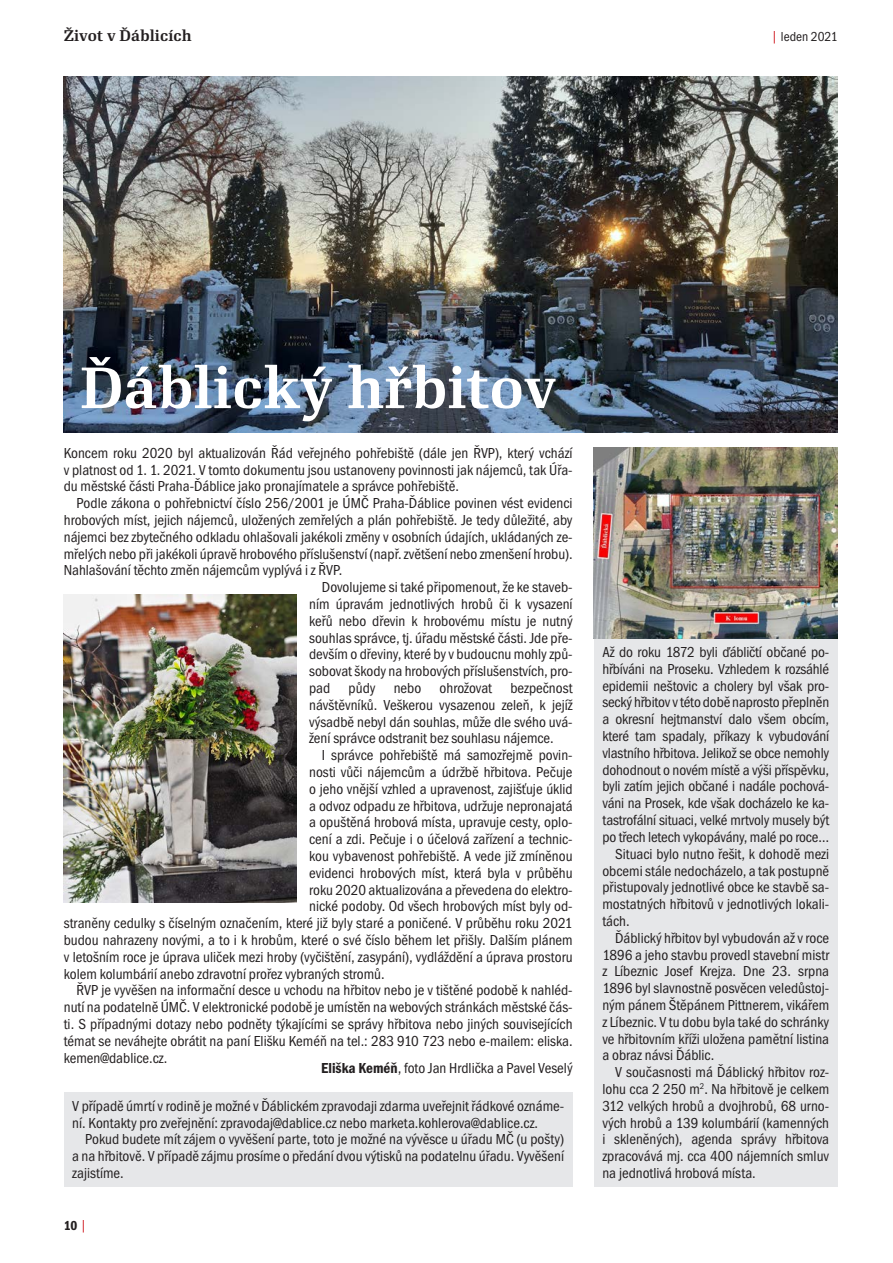
<style>
.page{position:relative;width:893px;height:1263px;background:#fff}
.page>*{position:absolute;margin:0;border:0;box-sizing:border-box;transform-origin:0 0}
.titulek{font:700 56.25px "Re Public Std";color:#fff}
.chleba{font:15px/16.8px "Franklin Got Itc TOT Boo Con";color:#231f20;text-align:justify}
.chleba-2{font:700 15px "Re Public Std";color:#231f20}
.chleba-3{font:13.5px "Franklin Got Itc TOT Boo Con";color:#231f20}
.chleba-4{font:13.5px "Franklin Got Itc TOT Dem Con";color:#231f20}
.s1{font-size:15px;color:#d1232a}
.s2{font-family:"Franklin Got Itc TOT Dem Con"}
.s3{font-family:"Franklin Got Itc TOT Boo Con";font-size:15px;color:#d1232a}
</style>
<div class="page">
<div style="left:594px;top:638px;width:244px;height:548px;background:#e6e7e9"></div>
<div style="left:64px;top:1092px;width:509px;height:94px;background:#e6e7e9"></div>
<img style="left:594px;top:448px;width:244px;height:190px">
<img style="left:64px;top:77px;width:774px;height:355px">
<img style="left:64px;top:594px;width:232px;height:308px">
<p class="chleba-2" style="left:64px;top:26px;width:130px">Život v Ďáblicích</p>
<p class="chleba-3" style="left:771px;top:29px;width:69px"><span class="s1">|</span> leden 2021</p>
<p class="titulek" style="left:80px;top:351px;width:477px">Ďáblický hřbitov</p>
<p class="chleba" style="left:64px;top:444px;width:510px">Koncem roku 2020 byl aktualizován Řád veřejného pohřebiště (dále jen ŘVP), který vchází v platnost od 1. 1. 2021. V tomto dokumentu jsou ustanoveny povinnosti jak nájemců, tak Úřa&shy;du městské části Praha-Ďáblice jako pronajímatele a správce pohřebiště.</p>
<p class="chleba" style="left:64px;top:495px;width:510px;text-indent:13px">Podle zákona o pohřebnictví číslo 256/2001 je ÚMČ Praha-Ďáblice povinen vést evidenci hrobových míst, jejich nájemců, uložených zemřelých a plán pohřebiště. Je tedy důležité, aby nájemci bez zbytečného odkladu ohlašovali jakékoli změny v osobních údajích, ukládaných ze&shy;mřelých nebo při jakékoli úpravě hrobového příslušenství (např. zvětšení nebo zmenšení hrobu).<br>Nahlašování těchto změn nájemcům vyplývá i z ŘVP.</p>
<p class="chleba" style="left:309px;top:579px;width:265px;text-indent:13px">Dovolujeme si také připomenout, že ke staveb&shy;ním úpravám jednotlivých hrobů či k vysazení keřů nebo dřevin k hrobovému místu je nutný souhlas správce, tj. úřadu městské části. Jde pře&shy;devším o dřeviny, které by v budoucnu mohly způ&shy;sobovat škody na hrobových příslušenstvích, pro&shy;pad půdy nebo ohrožovat bezpečnost návštěvníků. Veškerou vysazenou zeleň, k jejíž výsadbě nebyl dán souhlas, může dle svého uvá&shy;žení správce odstranit bez souhlasu nájemce.</p>
<p class="chleba" style="left:322px;top:747px;width:252px">I správce pohřebiště má samozřejmě povin-</p>
<p class="chleba" style="left:309px;top:764px;width:265px">nosti vůči nájemcům a údržbě hřbitova. Pečuje</p>
<p class="chleba" style="left:309px;top:780px;width:265px">o jeho vnější vzhled a upravenost, zajišťuje úklid</p>
<p class="chleba" style="left:309px;top:797px;width:265px">a odvoz odpadu ze hřbitova, udržuje nepronajatá</p>
<p class="chleba" style="left:309px;top:814px;width:265px">a opuštěná hrobová místa, upravuje cesty, oplo-</p>
<p class="chleba" style="left:309px;top:831px;width:265px">cení a zdi. Pečuje i o účelová zařízení a technic-</p>
<p class="chleba" style="left:309px;top:848px;width:265px">kou vybavenost pohřebiště. A vede již zmíněnou</p>
<p class="chleba" style="left:309px;top:864px;width:265px">evidenci hrobových míst, která byla v průběhu</p>
<p class="chleba" style="left:309px;top:881px;width:265px">roku 2020 aktualizována a převedena do elektro-</p>
<p class="chleba" style="left:309px;top:898px;width:265px">nické podoby. Od všech hrobových míst byly od-</p>
<p class="chleba" style="left:64px;top:915px;width:510px">straněny cedulky s číselným označením, které již byly staré a poničené. V průběhu roku 2021</p>
<p class="chleba" style="left:64px;top:932px;width:510px">budou nahrazeny novými, a to i k hrobům, které o své číslo během let přišly. Dalším plánem</p>
<p class="chleba" style="left:64px;top:948px;width:510px">v letošním roce je úprava uliček mezi hroby (vyčištění, zasypání), vydláždění a úprava prostoru</p>
<p class="chleba" style="left:64px;top:965px;width:322px">kolem kolumbárií anebo zdravotní prořez vybraných stromů.</p>
<p class="chleba" style="left:64px;top:982px;width:510px;text-indent:13px">ŘVP je vyvěšen na informační desce u vchodu na hřbitov nebo je v tištěné podobě k nahléd&shy;nutí na podatelně ÚMČ. V elektronické podobě je umístěn na webových stránkách městské čás&shy;ti. S případnými dotazy nebo podněty týkajícími se správy hřbitova nebo jiných souvisejících témat se neváhejte obrátit na paní Elišku Keméň na tel.: 283 910 723 nebo e-mailem: eliska. kemen@dablice.cz.</p>
<p class="chleba" style="left:321px;top:1060px;width:253px"><span class="s2">Eliška Keméň</span>, foto Jan Hrdlička a Pavel Veselý</p>
<p class="chleba" style="left:72px;top:1097px;width:493px">V případě úmrtí v rodině je možné v Ďáblickém zpravodaji zdarma uveřejnit řádkové oznáme&shy;ní. Kontakty pro zveřejnění: zpravodaj@dablice.cz nebo marketa.kohlerova@dablice.cz.</p>
<p class="chleba" style="left:72px;top:1131px;width:493px;text-indent:13px">Pokud budete mít zájem o vyvěšení parte, toto je možné na vývěsce u úřadu MČ (u pošty) a na hřbitově. V případě zájmu prosíme o předání dvou výtisků na podatelnu úřadu. Vyvěšení zajistíme.</p>
<p class="chleba-4" style="left:64px;top:1218px;width:25px">10 <span class="s3">|</span></p>
<p class="chleba" style="left:602px;top:644px;width:228px">Až do roku 1872 byli ďábličtí občané po&shy;hřbíváni na Proseku. Vzhledem k rozsáhlé epidemii neštovic a cholery byl však pro&shy;secký hřbitov vtéto době naprosto přeplněn a okresní hejtmanství dalo všem obcím, které tam spadaly, příkazy k vybudování vlastního hřbitova. Jelikož se obce nemohly dohodnout o novém místě a výši příspěvku, byli zatím jejich občané i nadále pochová&shy;váni na Prosek, kde však docházelo ke ka&shy;tastrofální situaci, velké mrtvoly musely být po třech letech vykopávány, malé po roce…</p>
<p class="chleba" style="left:602px;top:845px;width:228px;text-indent:13px">Situaci bylo nutno řešit, k dohodě mezi obcemi stále nedocházelo, a tak postupně přistupovaly jednotlivé obce ke stavbě sa&shy;mostatných hřbitovů v jednotlivých lokali&shy;tách.</p>
<p class="chleba" style="left:602px;top:929px;width:228px;text-indent:13px">Ďáblický hřbitov byl vybudován až v roce 1896 a jeho stavbu provedl stavební mistr z Líbeznic Josef Krejza. Dne 23. srpna 1896 byl slavnostně posvěcen veledůstoj&shy;ným pánem Štěpánem Pittnerem, vikářem z Líbeznic. V tu dobu byla také do schránky ve hřbitovním kříži uložena pamětní listina a obraz návsi Ďáblic.</p>
<p class="chleba" style="left:602px;top:1064px;width:228px;text-indent:13px">V současnosti má Ďáblický hřbitov roz&shy;lohu cca 2 250 m<sup>2</sup>. Na hřbitově je celkem 312 velkých hrobů a dvojhrobů, 68 urno&shy;vých hrobů a 139 kolumbárií (kamenných i skleněných), agenda správy hřbitova zpracovává mj. cca 400 nájemních smluv na jednotlivá hrobová místa.</p>
</div>
